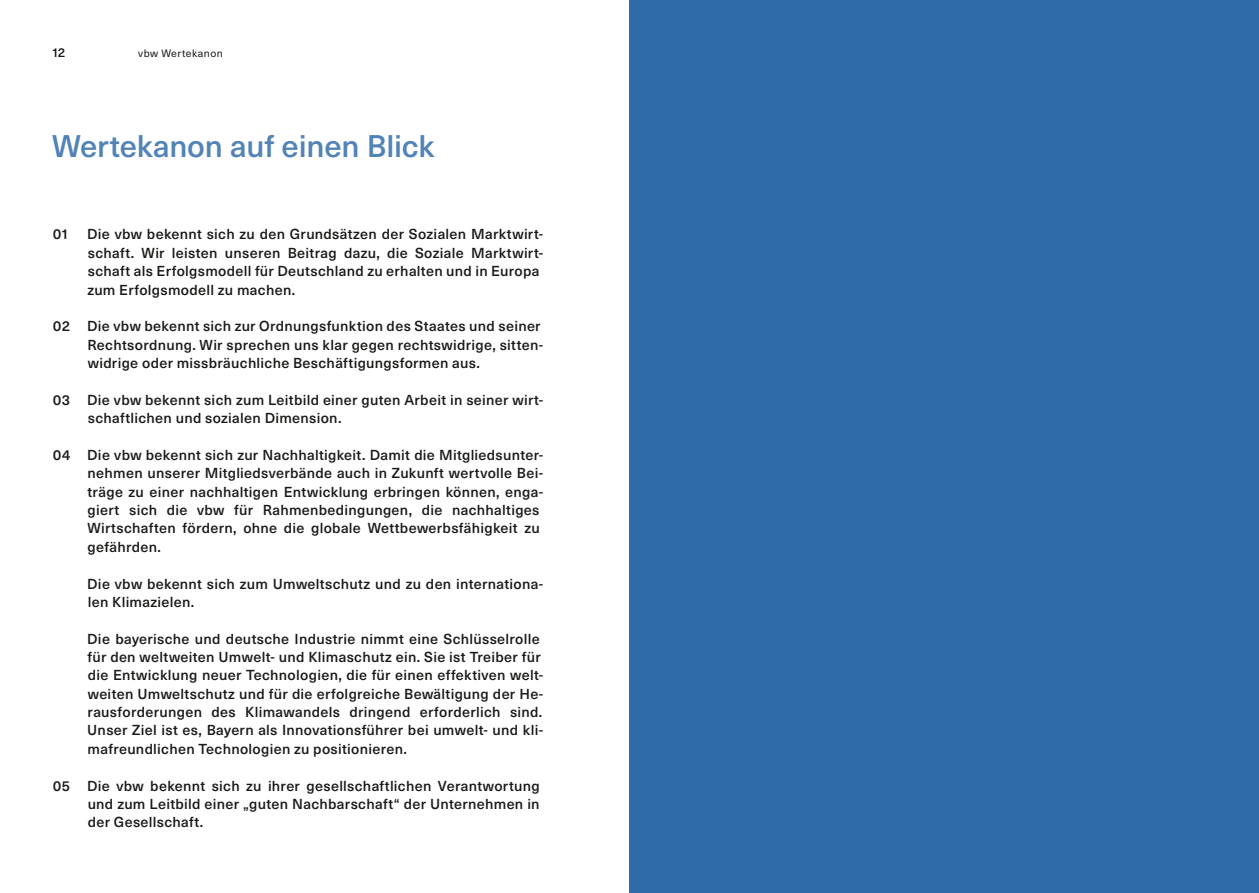
<style>
.page{position:relative;width:1259px;height:893px;background:#fff}
.page>*{position:absolute;margin:0;border:0;box-sizing:border-box;transform-origin:0 0}
.t1{font:500 30.75px "Neue Haas Unica Pro";letter-spacing:-.005em;color:#5283b7}
.t2{font:500 14.25px/18.3px "Neue Haas Unica Pro";letter-spacing:.02em;color:#1a1a18}
.t3{font:500 12.75px "Neue Haas Unica Pro";color:#1a1a18}
.t4{font:10.5px "Neue Haas Unica Pro";letter-spacing:.045em;color:#1a1a18}
</style>
<div class="page">
<div style="left:629px;top:0;width:630px;height:893px;background:#2e6ba8"></div>
<p class="t3" style="left:53px;top:45px;width:14px">12</p>
<p class="t4" style="left:138px;top:47px;width:86px">vbw Wertekanon</p>
<h1 class="t1" style="left:52px;top:127px;width:384px">Wertekanon auf einen Blick</h1>
<p class="t2" style="left:53px;top:225px;width:16px">01</p>
<p class="t2" style="left:87px;top:225px;width:457px">Die vbw bekennt sich zu den Grundsätzen der Sozialen Marktwirt&shy;schaft. Wir leisten unseren Beitrag dazu, die Soziale Marktwirt&shy;schaft als Erfolgsmodell für Deutschland zu erhalten und in Europa zum Erfolgsmodell zu machen.</p>
<p class="t2" style="left:87px;top:317px;width:457px;text-indent:-34px">02 Die vbw bekennt sich zur Ordnungsfunktion des Staates und seiner<br>Rechtsordnung. Wir sprechen uns klar gegen rechtswidrige, sitten&shy;widrige oder missbräuchliche Beschäftigungsformen aus.</p>
<p class="t2" style="left:88px;top:391px;width:457px;text-indent:-35px">03 Die vbw bekennt sich zum Leitbild einer guten Arbeit in seiner wirt&shy;schaftlichen und sozialen Dimension.</p>
<p class="t2" style="left:87px;top:446px;width:457px;text-indent:-35px">04 Die vbw bekennt sich zur Nachhaltigkeit. Damit die Mitgliedsunter&shy;nehmen unserer Mitgliedsverbände auch in Zukunft wertvolle Bei&shy;träge zu einer nachhaltigen Entwicklung erbringen können, enga&shy;giert sich die vbw für Rahmenbedingungen, die nachhaltiges Wirtschaften fördern, ohne die globale Wettbewerbsfähigkeit zu gefährden.</p>
<p class="t2" style="left:87px;top:574px;width:457px">Die vbw bekennt sich zum Umweltschutz und zu den internationa&shy;len Klimazielen.</p>
<p class="t2" style="left:87px;top:630px;width:457px">Die bayerische und deutsche Industrie nimmt eine Schlüsselrolle für den weltweiten Umwelt- und Klimaschutz ein. Sie ist Treiber für die Entwicklung neuer Technologien, die für einen effektiven welt&shy;weiten Umweltschutz und für die erfolgreiche Bewältigung der He&shy;rausforderungen des Klimawandels dringend erforderlich sind.<br>Unser Ziel ist es, Bayern als Innovationsführer bei umwelt- und kli&shy;mafreundlichen Technologien zu positionieren.</p>
<p class="t2" style="left:88px;top:777px;width:453px;text-align:justify;text-indent:-35px">05 Die vbw bekennt sich zu ihrer gesellschaftlichen Verantwortung und zum Leitbild einer „guten Nachbarschaft“ der Unternehmen in der Gesellschaft.</p>
</div>
